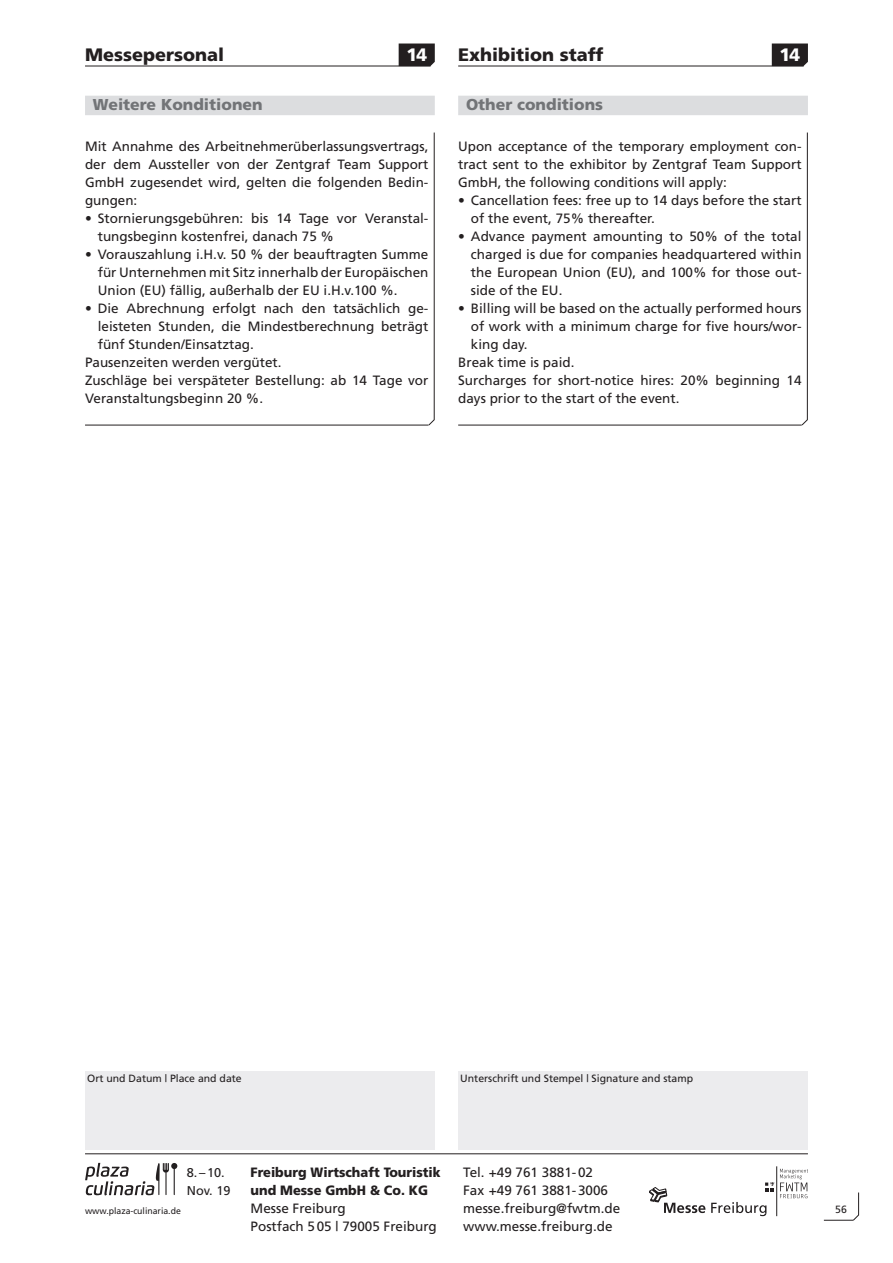
<style>
.page{position:relative;width:893px;height:1263px;background:#fff}
.page>*{position:absolute;margin:0;border:0;box-sizing:border-box;transform-origin:0 0}
.t1{font:900 18px "Frutiger";color:#231f20}
.t2{font:900 18px "Frutiger";color:#fff}
.Artikel_Zwischentite{font:900 15.75px "Frutiger";color:#727477}
.Beschreibung-2Sp-Blc{font:13.5px/18px "Frutiger";color:#231f20}
.Artikel_1-5sp_2Zeile{font:13.5px/18px "Frutiger";color:#231f20}
.t3{font:900 13.5px/18px "Frutiger";color:#231f20;scale:.95 1}
.t4{font:12.75px/18px "Frutiger";color:#231f20}
.basic{font:10.5px "Frutiger";color:#231f20}
.t5{font:9px "Frutiger";color:#231f20}
</style>
<div class="page">
<hr style="left:85px;top:66px;width:346px;height:1px;background:#231f20">
<svg style="left:399px;top:44px;width:36px;height:22px"></svg>
<hr style="left:458px;top:66px;width:346px;height:1px;background:#231f20">
<svg style="left:772px;top:44px;width:36px;height:22px"></svg>
<hr style="left:85px;top:1153px;width:723px;height:1px;background:#231f20">
<svg style="left:765px;top:1182px;width:9px;height:9px"></svg>
<hr style="left:776px;top:1166px;width:1px;height:50px;background:#231f20">
<svg style="left:780px;top:1169px;width:28px;height:29px"></svg>
<svg style="left:711px;top:1202px;width:55px;height:14px"></svg>
<svg style="left:649px;top:1187px;width:56px;height:26px"></svg>
<svg style="left:85px;top:1163px;width:92px;height:32px"></svg>
<svg style="left:824px;top:1192px;width:35px;height:29px"></svg>
<div style="left:458px;top:96px;width:350px;height:19px;background:#dcdddf"></div>
<hr style="left:458px;top:425px;width:344px;height:1px;background:#231f20">
<svg style="left:801px;top:132px;width:7px;height:294px"></svg>
<div style="left:85px;top:96px;width:350px;height:19px;background:#dcdddf"></div>
<hr style="left:85px;top:425px;width:344px;height:1px;background:#231f20">
<svg style="left:428px;top:132px;width:7px;height:294px"></svg>
<div style="left:85px;top:1071px;width:350px;height:78px;background:#ececee"></div>
<div style="left:458px;top:1071px;width:350px;height:78px;background:#ececee"></div>
<p class="t1" style="left:85px;top:43px;width:141px">Messepersonal</p>
<p class="t2" style="left:406px;top:43px;width:22px">14</p>
<p class="t1" style="left:458px;top:43px;width:147px">Exhibition staff</p>
<p class="t2" style="left:779px;top:43px;width:22px">14</p>
<p class="Artikel_Zwischentite" style="left:93px;top:95px;width:171px">Weitere Konditionen</p>
<p class="Artikel_1-5sp_2Zeile" style="left:85px;top:137px;width:345px;text-align:justify">Mit Annahme des Arbeitnehmerüberlassungsvertrags, der dem Aussteller von der Zentgraf Team Support GmbH zugesendet wird, gelten die folgenden Bedin&shy;gungen:</p>
<p class="Beschreibung-2Sp-Blc" style="left:98px;top:209px;width:332px;text-indent:-13px">• Stornierungsgebühren: bis 14 Tage vor Veranstal&shy;tungsbeginn kostenfrei, danach 75 %</p>
<p class="Beschreibung-2Sp-Blc" style="left:98px;top:245px;width:332px;text-align:justify;text-indent:-13px">• Vorauszahlung i.H.v. 50 % der beauftragten Summe für Unternehmen mit Sitz innerhalb der Europäischen Union (EU) fällig, außerhalb der EU i.H.v.100 %.</p>
<p class="Beschreibung-2Sp-Blc" style="left:98px;top:299px;width:332px;text-align:justify;text-indent:-13px">• Die Abrechnung erfolgt nach den tatsächlich ge&shy;leisteten Stunden, die Mindestberechnung beträgt fünf Stunden/Einsatztag.</p>
<p class="Beschreibung-2Sp-Blc" style="left:85px;top:353px;width:198px">Pausenzeiten werden vergütet.</p>
<p class="Beschreibung-2Sp-Blc" style="left:85px;top:371px;width:345px">Zuschläge bei verspäteter Bestellung: ab 14 Tage vor<br>Veranstaltungsbeginn 20 %.</p>
<p class="Artikel_Zwischentite" style="left:466px;top:95px;width:139px">Other conditions</p>
<p class="Artikel_1-5sp_2Zeile" style="left:458px;top:137px;width:345px;text-align:justify">Upon acceptance of the temporary employment con&shy;tract sent to the exhibitor by Zentgraf Team Support GmbH, the following conditions will apply:</p>
<p class="Beschreibung-2Sp-Blc" style="left:471px;top:191px;width:332px;text-indent:-13px">• Cancellation fees: free up to 14 days before the start of the event, 75% thereafter.</p>
<p class="Beschreibung-2Sp-Blc" style="left:471px;top:227px;width:332px;text-align:justify;text-indent:-13px">• Advance payment amounting to 50% of the total charged is due for companies headquartered within the European Union (EU), and 100% for those out&shy;side of the EU.</p>
<p class="Beschreibung-2Sp-Blc" style="left:471px;top:299px;width:332px;text-align:justify;text-indent:-13px">• Billing will be based on the actually performed hours of work with a minimum charge for five hours/wor&shy;king day.</p>
<p class="Beschreibung-2Sp-Blc" style="left:458px;top:353px;width:118px">Break time is paid.</p>
<p class="Beschreibung-2Sp-Blc" style="left:458px;top:371px;width:345px">Surcharges for short-notice hires: 20% beginning 14 days prior to the start of the event.</p>
<p class="basic" style="left:87px;top:1072px;width:156px">Ort und Datum | Place and date</p>
<p class="basic" style="left:460px;top:1072px;width:234px">Unterschrift und Stempel | Signature and stamp</p>
<p class="t4" style="left:187px;top:1163px;width:45px">8. –10.<br>Nov. 19</p>
<p class="t5" style="left:85px;top:1205px;width:97px">www.plaza-culinaria.de</p>
<p class="t3" style="left:251px;top:1163px;width:202px">Freiburg Wirtschaft Touristik und Messe GmbH &amp; Co. KG</p>
<p class="Artikel_1-5sp_2Zeile" style="left:251px;top:1199px;width:188px">Messe Freiburg<br>Postfach 505 | 79005 Freiburg</p>
<p class="Artikel_1-5sp_2Zeile" style="left:463px;top:1163px;width:159px">Tel. +49 761 3881-02<br>Fax +49 761 3881-3006 messe.freiburg@fwtm.de www.messe.freiburg.de</p>
<p class="basic" style="left:835px;top:1203px;width:13px">56</p>
</div>
